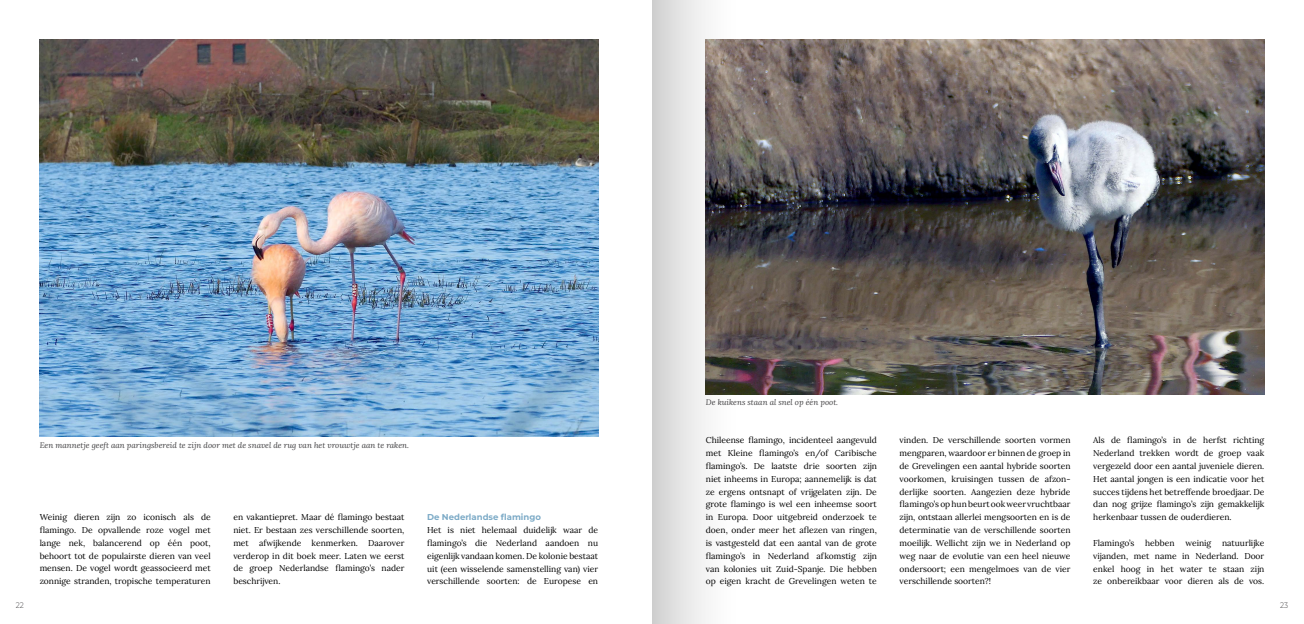
<style>
.page{position:relative;width:1304px;height:624px;background:#fff}
.page>*{position:absolute;margin:0;border:0;box-sizing:border-box;transform-origin:0 0}
.t1{font:8.5px/12.8px "Lora";color:#000;text-align:justify}
.t2{font:100 8.5px "Montserrat";color:#7dabc7}
.t3{font:italic 8px "Lora";color:#414042}
.t4{font:100 8px "Montserrat";color:#464547;scale:.9 1}
</style>
<div class="page">
<div style="left:652px;top:0;width:94px;height:624px;background:linear-gradient(to right,#d5d5d5,#fff)"></div>
<img style="left:706px;top:40px;width:558px;height:354px">
<img style="left:40px;top:40px;width:558px;height:397px">
<p class="t3" style="left:40px;top:440px;width:371px">Een mannetje geeft aan paringsbereid te zijn door met de snavel de rug van het vrouwtje aan te raken.</p>
<p class="t1" style="left:40px;top:510px;width:173px">Weinig dieren zijn zo iconisch als de flamingo. De opvallende roze vogel met lange nek, balancerend op één poot, behoort tot de populairste dieren van veel mensen. De vogel wordt geassocieerd met zonnige stranden, tropische temperaturen</p>
<p class="t1" style="left:233px;top:510px;width:173px">en vakantiepret. Maar dé flamingo bestaat niet. Er bestaan zes verschillende soorten, met afwijkende kenmerken. Daarover verderop in dit boek meer. Laten we eerst de groep Nederlandse flamingo’s nader beschrijven.</p>
<p class="t2" style="left:427px;top:511px;width:115px">De Nederlandse flamingo</p>
<p class="t1" style="left:427px;top:523px;width:173px">Het is niet helemaal duidelijk waar de flamingo’s die Nederland aandoen nu eigenlijk vandaan komen. De kolonie bestaat uit (een wisselende samenstelling van) vier verschillende soorten: de Europese en</p>
<p class="t3" style="left:706px;top:397px;width:134px">De kuikens staan al snel op één poot.</p>
<p class="t1" style="left:706px;top:433px;width:173px">Chileense flamingo, incidenteel aangevuld met Kleine flamingo’s en/of Caribische flamingo’s. De laatste drie soorten zijn niet inheems in Europa; aannemelijk is dat ze ergens ontsnapt of vrijgelaten zijn. De grote flamingo is wel een inheemse soort in Europa. Door uitgebreid onderzoek te doen, onder meer het aflezen van ringen, is vastgesteld dat een aantal van de grote flamingo’s in Nederland afkomstig zijn van kolonies uit Zuid-Spanje. Die hebben op eigen kracht de Grevelingen weten te</p>
<p class="t1" style="left:900px;top:433px;width:173px">vinden. De verschillende soorten vormen mengparen, waardoor er binnen de groep in de Grevelingen een aantal hybride soorten voorkomen, kruisingen tussen de afzon&shy;derlijke soorten. Aangezien deze hybride flamingo’s op hun beurt ook weer vruchtbaar zijn, ontstaan allerlei mengsoorten en is de determinatie van de verschillende soorten moeilijk. Wellicht zijn we in Nederland op weg naar de evolutie van een heel nieuwe ondersoort; een mengelmoes van de vier verschillende soorten?!</p>
<p class="t1" style="left:1093px;top:433px;width:173px">Als de flamingo’s in de herfst richting Nederland trekken wordt de groep vaak vergezeld door een aantal juveniele dieren.<br>Het aantal jongen is een indicatie voor het succes tijdens het betreffende broedjaar. De dan nog grijze flamingo’s zijn gemakkelijk herkenbaar tussen de ouderdieren.</p>
<p class="t1" style="left:1093px;top:536px;width:43px">Flamingo’s</p>
<p class="t1" style="left:1145px;top:536px;width:31px">hebben</p>
<p class="t1" style="left:1185px;top:536px;width:27px">weinig</p>
<p class="t1" style="left:1093px;top:536px;width:173px;text-indent:129px">natuurlijke vijanden, met name in Nederland. Door enkel hoog in het water te staan zijn ze onbereikbaar voor dieren als de vos.</p>
<p class="t4" style="left:16px;top:599px;width:11px">22</p>
<p class="t4" style="left:1280px;top:599px;width:10px">23</p>
</div>
